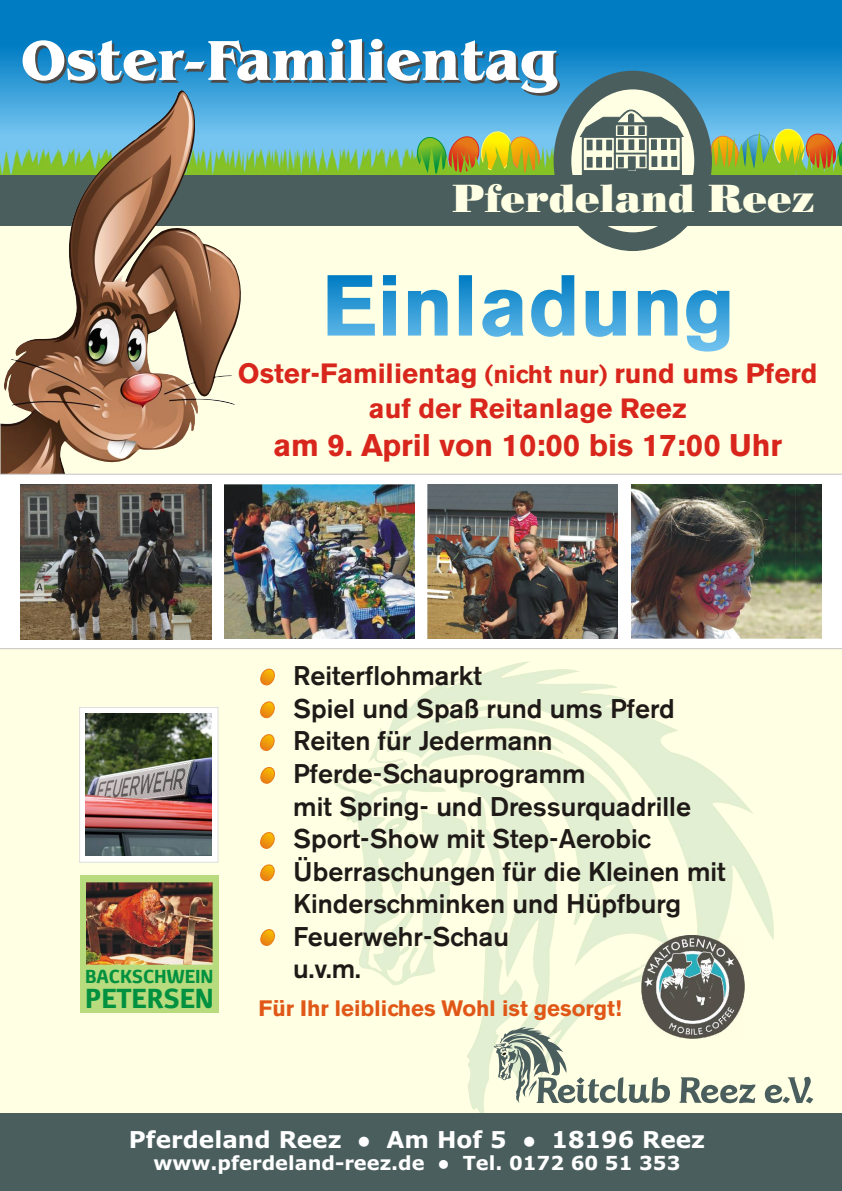
<style>
.page{position:relative;width:842px;height:1191px;background:#fff}
.page>*{position:absolute;margin:0;border:0;box-sizing:border-box;transform-origin:0 0}
.t1{font:700 58.2px "Benguiat Bk BT";color:#fff}
.t2{font:39.2px "Poster Bodoni BT";color:#ffffe3}
.t3{font:700 31px "Volvo Sans";color:#d9261c}
.t4{font:700 27.7px/35.2px "Volvo Sans";color:#d9261c;text-align:center}
.t5{font:500 26.8px/32.6px "Volvo Sans";color:#1f1a17}
.t6{font:700 26.6px "Toyota Text";color:#009140}
.t7{font:700 23.3px "Verdana";color:#fff}
.t8{font:700 22.1px "Volvo Sans";color:#e05717}
.t9{font:700 19.4px "Verdana";color:#fff}
.t10{font:700 18.2px "Toyota Text";color:#009140}
.s1{font-size:25.2px}
</style>
<div class="page">
<div style="left:0;top:38px;width:842px;height:1140px;background:#ffffe3"></div>
<img style="left:333px;top:661px;width:441px;height:425px">
<svg style="left:680px;top:1077px;width:76px;height:27px"></svg>
<svg style="left:765px;top:1077px;width:48px;height:27px"></svg>
<svg style="left:494px;top:1027px;width:176px;height:77px"></svg>
<div style="left:0;top:1113px;width:842px;height:78px;background:#4a5e5e"></div>
<svg style="left:0;top:0;width:842px;height:149px;background:#1488ca"></svg>
<svg style="left:327px;top:275px;width:403px;height:77px"></svg>
<img style="left:244px;top:149px;width:151px;height:26px">
<svg style="left:395px;top:71px;width:447px;height:180px"></svg>
<svg style="left:628px;top:156px;width:8px;height:15px"></svg>
<hr style="left:614px;top:136px;width:34px;height:1px;background:#4a5e5e">
<hr style="left:614px;top:153px;width:34px;height:1px;background:#4a5e5e">
<div style="left:628px;top:157px;width:7px;height:13px;background:#4a5e5e"></div>
<div style="left:0;top:175px;width:842px;height:50px;background:#4a5e5e"></div>
<img style="left:0;top:90px;width:244px;height:384px">
<svg style="left:260px;top:668px;width:15px;height:17px"></svg>
<svg style="left:260px;top:701px;width:15px;height:17px"></svg>
<svg style="left:260px;top:734px;width:15px;height:17px"></svg>
<svg style="left:260px;top:929px;width:15px;height:17px"></svg>
<svg style="left:260px;top:832px;width:15px;height:17px"></svg>
<svg style="left:260px;top:864px;width:15px;height:17px"></svg>
<svg style="left:260px;top:767px;width:15px;height:17px"></svg>
<div style="left:80px;top:876px;width:139px;height:137px;background:#b8db7d"></div>
<img style="left:87px;top:883px;width:125px;height:82px">
<img style="left:642px;top:936px;width:103px;height:103px">
<div style="left:80px;top:707px;width:138px;height:155px;background:#fff;border:1px solid #dedede"></div>
<img style="left:86px;top:714px;width:126px;height:142px">
<svg style="left:0;top:474px;width:842px;height:175px;background:#f6f6f5"></svg>
<img style="left:224px;top:484px;width:190px;height:155px">
<img style="left:428px;top:484px;width:190px;height:154px">
<img style="left:632px;top:484px;width:189px;height:154px">
<img style="left:21px;top:484px;width:191px;height:155px">
<h1 class="t1" style="left:21px;top:36px;width:538px">Oster-Familientag</h1>
<h2 class="t2" style="left:452px;top:182px;width:364px">Pferdeland Reez</h2>
<p class="t4" style="left:238px;top:358px;width:581px">Oster-Familientag <span class="s1">(nicht nur)</span> rund ums Pferd auf der Reitanlage Reez</p>
<p class="t3" style="left:273px;top:433px;width:511px">am 9. April von 10:00 bis 17:00 Uhr</p>
<p class="t10" style="left:85px;top:970px;width:130px">BACKSCHWEIN</p>
<p class="t6" style="left:85px;top:988px;width:130px">PETERSEN</p>
<p class="t5" style="left:293px;top:662px;width:434px">Reiterflohmarkt<br>Spiel und Spaß rund ums Pferd<br>Reiten für Jedermann<br>Pferde-Schauprogramm<br>mit Spring- und Dressurquadrille<br>Sport-Show mit Step-Aerobic<br>Überraschungen für die Kleinen mit<br>Kinderschminken und Hüpfburg<br>Feuerwehr-Schau<br>u.v.m.</p>
<p class="t8" style="left:259px;top:999px;width:364px">Für Ihr leibliches Wohl ist gesorgt!</p>
<p class="t7" style="left:129px;top:1130px;width:578px">Pferdeland Reez ● Am Hof 5 ● 18196 Reez</p>
<p class="t9" style="left:154px;top:1155px;width:528px">www.pferdeland-reez.de ● Tel. 0172 60 51 353</p>
</div>
